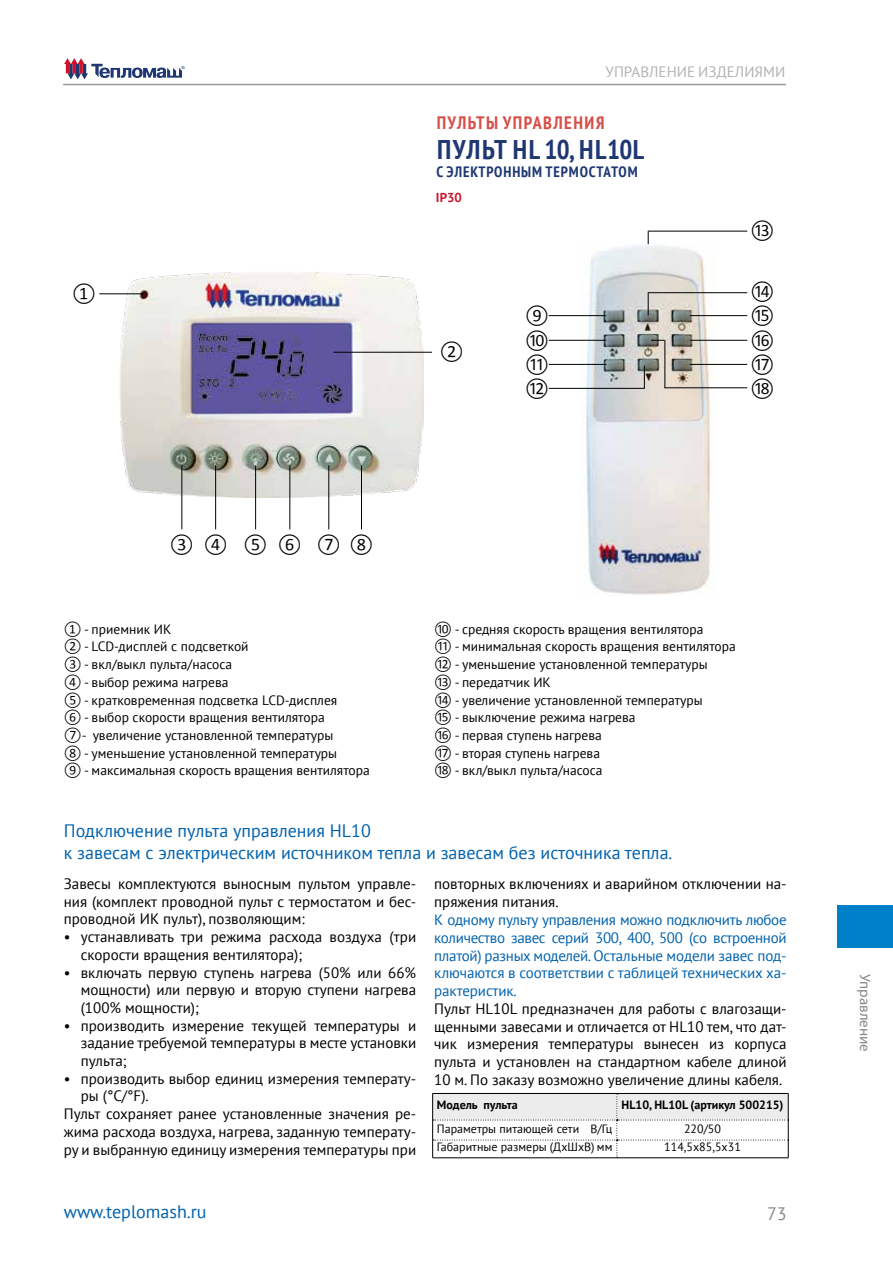
<style>
.page{position:relative;width:893px;height:1263px;background:#fff}
.page>*{position:absolute;margin:0;border:0;box-sizing:border-box;transform-origin:0 0}
.t1{font:700 condensed 27px "PT Sans";letter-spacing:.025em;color:#1f3773}
.t2{font:18px/21.6px "PT Sans";color:#0062ae}
.t3{font:18px "Calibri";color:#000}
.t4{font:700 condensed 18px "PT Sans";letter-spacing:.08em;color:#d74f49}
.t5{font:18px "PT Sans";color:#868786}
.t6{font:15px/17.7px "PT Sans";color:#000;text-align:justify}
.t7{font:15px/17.9px "PT Sans";letter-spacing:-.005em;color:#0062ae;text-align:justify}
.t8{font:700 condensed 15px "PT Sans";letter-spacing:.06em;color:#1f3773}
.t9{font:15px "PT Sans";letter-spacing:.005em;color:#b1b2b3}
.t10{font:15px "Myriad Pro";color:#868786}
.t11{font:13.5px/17.7px "PT Sans";color:#000}
.t12{font:700 12.9px "PT Sans";color:#ce1229}
.t13{font:12px "PT Sans";color:#000}
.t14{font:700 12px "PT Sans";color:#000}
.s1{font-family:"Calibri"}
</style>
<div class="page">
<svg style="left:64px;top:58px;width:121px;height:21px"></svg>
<hr style="left:63px;top:84px;width:723px;height:1px;background:#9c9c9d">
<div style="left:838px;top:905px;width:55px;height:42px;background:#0080c8"></div>
<img style="left:120px;top:272px;width:304px;height:225px">
<hr style="left:99px;top:293px;width:45px;height:1px;background:#000">
<hr style="left:181px;top:465px;width:1px;height:64px;background:#000">
<hr style="left:215px;top:465px;width:1px;height:64px;background:#000">
<hr style="left:255px;top:465px;width:1px;height:64px;background:#000">
<hr style="left:289px;top:465px;width:1px;height:64px;background:#000">
<hr style="left:328px;top:465px;width:1px;height:64px;background:#000">
<hr style="left:361px;top:465px;width:1px;height:64px;background:#000">
<hr style="left:334px;top:352px;width:98px;height:1px;background:#000">
<img style="left:581px;top:242px;width:134px;height:353px">
<hr style="left:549px;top:315px;width:57px;height:1px;background:#000">
<hr style="left:690px;top:315px;width:57px;height:1px;background:#000">
<hr style="left:549px;top:340px;width:57px;height:1px;background:#000">
<hr style="left:690px;top:340px;width:57px;height:1px;background:#000">
<svg style="left:651px;top:340px;width:13px;height:1px"></svg>
<hr style="left:549px;top:364px;width:57px;height:1px;background:#000">
<hr style="left:690px;top:364px;width:57px;height:1px;background:#000">
<hr style="left:664px;top:387px;width:83px;height:1px;background:#000">
<hr style="left:549px;top:388px;width:96px;height:1px;background:#000">
<hr style="left:648px;top:292px;width:99px;height:1px;background:#000">
<hr style="left:648px;top:231px;width:99px;height:1px;background:#000">
<svg style="left:644px;top:366px;width:1px;height:22px"></svg>
<svg style="left:648px;top:293px;width:1px;height:22px"></svg>
<svg style="left:648px;top:231px;width:1px;height:13px"></svg>
<hr style="left:664px;top:340px;width:1px;height:48px;background:#000">
<svg style="left:432px;top:1093px;width:357px;height:65px"></svg>
<hr style="left:432px;top:1157px;width:185px;height:1px;background:#000">
<hr style="left:617px;top:1157px;width:171px;height:1px;background:#000">
<p class="t9" style="left:606px;top:62px;width:181px">УПРАВЛЕНИЕ ИЗДЕЛИЯМИ</p>
<p class="t4" style="left:437px;top:111px;width:169px">ПУЛЬТЫ УПРАВЛЕНИЯ</p>
<h1 class="t1" style="left:437px;top:132px;width:209px">ПУЛЬТ HL 10, HL10L</h1>
<p class="t8" style="left:437px;top:162px;width:203px">С ЭЛЕКТРОННЫМ ТЕРМОСТАТОМ</p>
<p class="t3" style="left:72px;top:282px;width:25px">①</p>
<p class="t3" style="left:170px;top:534px;width:205px">③④ ⑤⑥ ⑦⑧</p>
<p class="t12" style="left:436px;top:189px;width:27px">IP30</p>
<p class="t3" style="left:440px;top:341px;width:25px">②</p>
<p class="t3" style="left:750px;top:220px;width:25px">⑬</p>
<p class="t3" style="left:750px;top:281px;width:25px">⑭</p>
<p class="t3" style="left:525px;top:305px;width:25px">⑨</p>
<p class="t3" style="left:750px;top:305px;width:25px">⑮</p>
<p class="t3" style="left:525px;top:330px;width:25px">⑩</p>
<p class="t3" style="left:750px;top:330px;width:25px">⑯</p>
<p class="t3" style="left:525px;top:354px;width:25px">⑪</p>
<p class="t3" style="left:750px;top:354px;width:25px">⑰</p>
<p class="t3" style="left:525px;top:378px;width:25px">⑫</p>
<p class="t3" style="left:750px;top:377px;width:25px">⑱</p>
<p class="t11" style="left:64px;top:620px;width:307px"><span class="s1">①</span> - приемник ИК<br><span class="s1">②</span> - LCD-дисплей с подсветкой<br><span class="s1">③</span> - вкл/выкл пульта/насоса<br><span class="s1">④</span> - выбор режима нагрева<br><span class="s1">⑤</span> - кратковременная подсветка LCD-дисплея<br><span class="s1">⑥</span> - выбор скорости вращения вентилятора<br><span class="s1">⑦</span>- увеличение установленной температуры<br><span class="s1">⑧</span> - уменьшение установленной температуры<br><span class="s1">⑨</span> - максимальная скорость вращения вентилятора</p>
<p class="t11" style="left:434px;top:620px;width:303px"><span class="s1">⑩</span> - средняя скорость вращения вентилятора<br><span class="s1">⑪</span> - минимальная скорость вращения вентилятора <span class="s1">⑫</span> - уменьшение установленной температуры<br><span class="s1">⑬</span> - передатчик ИК<br><span class="s1">⑭</span> - увеличение установленной температуры<br><span class="s1">⑮</span> - выключение режима нагрева<br><span class="s1">⑯</span> - первая ступень нагрева<br><span class="s1">⑰</span> - вторая ступень нагрева<br><span class="s1">⑱</span> - вкл/выкл пульта/насоса</p>
<p class="t2" style="left:64px;top:819px;width:610px">Подключение пульта управления HL10<br>к завесам с электрическим источником тепла и завесам без источника тепла.</p>
<p class="t6" style="left:64px;top:874px;width:354px">Завесы комплектуются выносным пультом управле&shy;ния (комплект проводной пульт с термостатом и бес&shy;проводной ИК пульт), позволяющим:</p>
<p class="t6" style="left:81px;top:928px;width:337px;text-indent:-17px">• устанавливать три режима расхода воздуха (три скорости вращения вентилятора);</p>
<p class="t6" style="left:81px;top:963px;width:337px;text-indent:-17px">• включать первую ступень нагрева (50% или 66% мощности) или первую и вторую ступени нагрева (100% мощности);</p>
<p class="t6" style="left:81px;top:1016px;width:337px;text-indent:-17px">• производить измерение текущей температуры и задание требуемой температуры в месте установки пульта;</p>
<p class="t6" style="left:64px;top:1069px;width:354px">• производить выбор единиц измерения температу-</p>
<p class="t6" style="left:81px;top:1087px;width:70px">ры (°С/°F).</p>
<p class="t6" style="left:64px;top:1105px;width:354px">Пульт сохраняет ранее установленные значения ре-</p>
<p class="t6" style="left:64px;top:1122px;width:354px">жима расхода воздуха, нагрева, заданную температу-</p>
<p class="t6" style="left:64px;top:1140px;width:354px">ру и выбранную единицу измерения температуры при</p>
<p class="t6" style="left:434px;top:874px;width:354px">повторных включениях и аварийном отключении на&shy;пряжения питания.</p>
<p class="t7" style="left:434px;top:910px;width:354px">К одному пульту управления можно подключить любое количество завес серий 300, 400, 500 (со встроенной платой) разных моделей. Остальные модели завес под&shy;ключаются в соответствии с таблицей технических ха&shy;рактеристик.</p>
<p class="t6" style="left:434px;top:999px;width:354px">Пульт HL10L предназначен для работы с влагозащи&shy;щенными завесами и отличается от HL10 тем, что дат&shy;чик измерения температуры вынесен из корпуса пульта и установлен на стандартном кабеле длиной 10 м. По заказу возможно увеличение длины кабеля.</p>
<p class="t14" style="left:437px;top:1097px;width:83px">Модель пульта</p>
<p class="t14" style="left:622px;top:1097px;width:163px">HL10, HL10L (артикул 500215)</p>
<p class="t13" style="left:437px;top:1120px;width:177px">Параметры питающей сети В/Гц</p>
<p class="t13" style="left:684px;top:1120px;width:38px">220/50</p>
<p class="t13" style="left:437px;top:1139px;width:177px">Габаритные размеры (ДхШхВ) мм</p>
<p class="t13" style="left:664px;top:1139px;width:78px">114,5х85,5х31</p>
<p class="t2" style="left:64px;top:1201px;width:144px">www.teplomash.ru</p>
<p class="t5" style="left:767px;top:1202px;width:21px">73</p>
<p class="t10" style="left:873px;top:974px;width:80px;rotate:90deg">Управление</p>
</div>
